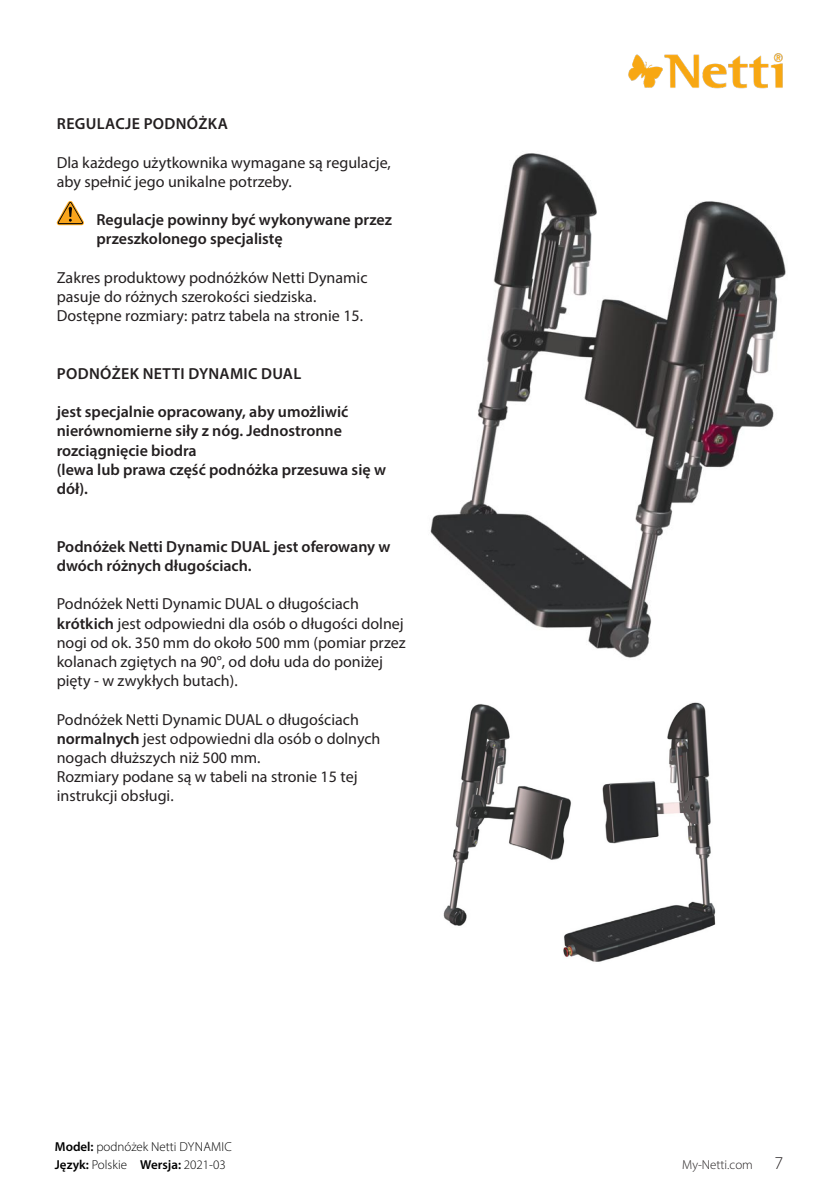
<style>
.page{position:relative;width:840px;height:1191px;background:#fff}
.page>*{position:absolute;margin:0;border:0;box-sizing:border-box;transform-origin:0 0}
.t1{font:300 18px "Myriad Pro";color:#231f20}
.Bodytext_8pt{font:16px/19.2px "Myriad Pro";color:#231f20}
.Bodytext_semibold_8p{font:600 16px/19.2px "Myriad Pro";color:#231f20}
.Warnings_8pt{font:600 16px/19.2px "Myriad Pro";color:#231f20}
.Bodytext_semibold_8p-2{font:600 16px "Myriad Pro";letter-spacing:.02em;color:#231f20}
.t2{font:300 13px/18px "Myriad Pro";color:#000}
.t3{font:300 13px "Myriad Pro";color:#231f20}
.s1{font-weight:600}
</style>
<div class="page">
<img style="left:628px;top:53px;width:155px;height:36px">
<img style="left:430px;top:153px;width:356px;height:505px">
<img style="left:563px;top:702px;width:153px;height:260px">
<img style="left:443px;top:702px;width:129px;height:225px">
<svg style="left:57px;top:201px;width:27px;height:24px"></svg>
<p class="Bodytext_semibold_8p-2" style="left:57px;top:114px;width:172px">REGULACJE PODNÓŻKA</p>
<p class="Bodytext_8pt" style="left:57px;top:152px;width:335px">Dla każdego użytkownika wymagane są regulacje, aby spełnić jego unikalne potrzeby.</p>
<p class="Warnings_8pt" style="left:96px;top:210px;width:297px">Regulacje powinny być wykonywane przez przeszkolonego specjalistę</p>
<p class="Bodytext_8pt" style="left:57px;top:267px;width:312px">Zakres produktowy podnóżków Netti Dynamic pasuje do różnych szerokości siedziska.</p>
<p class="Bodytext_8pt" style="left:57px;top:306px;width:307px">Dostępne rozmiary: patrz tabela na stronie 15.</p>
<p class="Bodytext_semibold_8p-2" style="left:57px;top:363px;width:246px">PODNÓŻEK NETTI DYNAMIC DUAL</p>
<p class="Bodytext_semibold_8p" style="left:57px;top:402px;width:330px">jest specjalnie opracowany, aby umożliwić nierównomierne siły z nóg. Jednostronne rozciągnięcie biodra<br>(lewa lub prawa część podnóżka przesuwa się w dół).</p>
<p class="Bodytext_semibold_8p" style="left:57px;top:536px;width:335px">Podnóżek Netti Dynamic DUAL jest oferowany w dwóch różnych długościach.</p>
<p class="Bodytext_8pt" style="left:57px;top:594px;width:350px">Podnóżek Netti Dynamic DUAL o długościach <span class="s1">krótkich</span> jest odpowiedni dla osób o długości dolnej nogi od ok. 350 mm do około 500 mm (pomiar przez kolanach zgiętych na 90°, od dołu uda do poniżej pięty - w zwykłych butach).</p>
<p class="Bodytext_8pt" style="left:57px;top:709px;width:325px">Podnóżek Netti Dynamic DUAL o długościach <span class="s1">normalnych</span> jest odpowiedni dla osób o dolnych nogach dłuższych niż 500 mm.<br>Rozmiary podane są w tabeli na stronie 15 tej instrukcji obsługi.</p>
<p class="t2" style="left:55px;top:1137px;width:178px"><span class="s1">Model:</span> podnóżek Netti DYNAMIC<br><span class="s1">Język:</span> Polskie <span class="s1">Wersja:</span> 2021-03</p>
<p class="t3" style="left:681px;top:1156px;width:72px">My-Netti.com</p>
<p class="t1" style="left:774px;top:1152px;width:10px">7</p>
</div>
